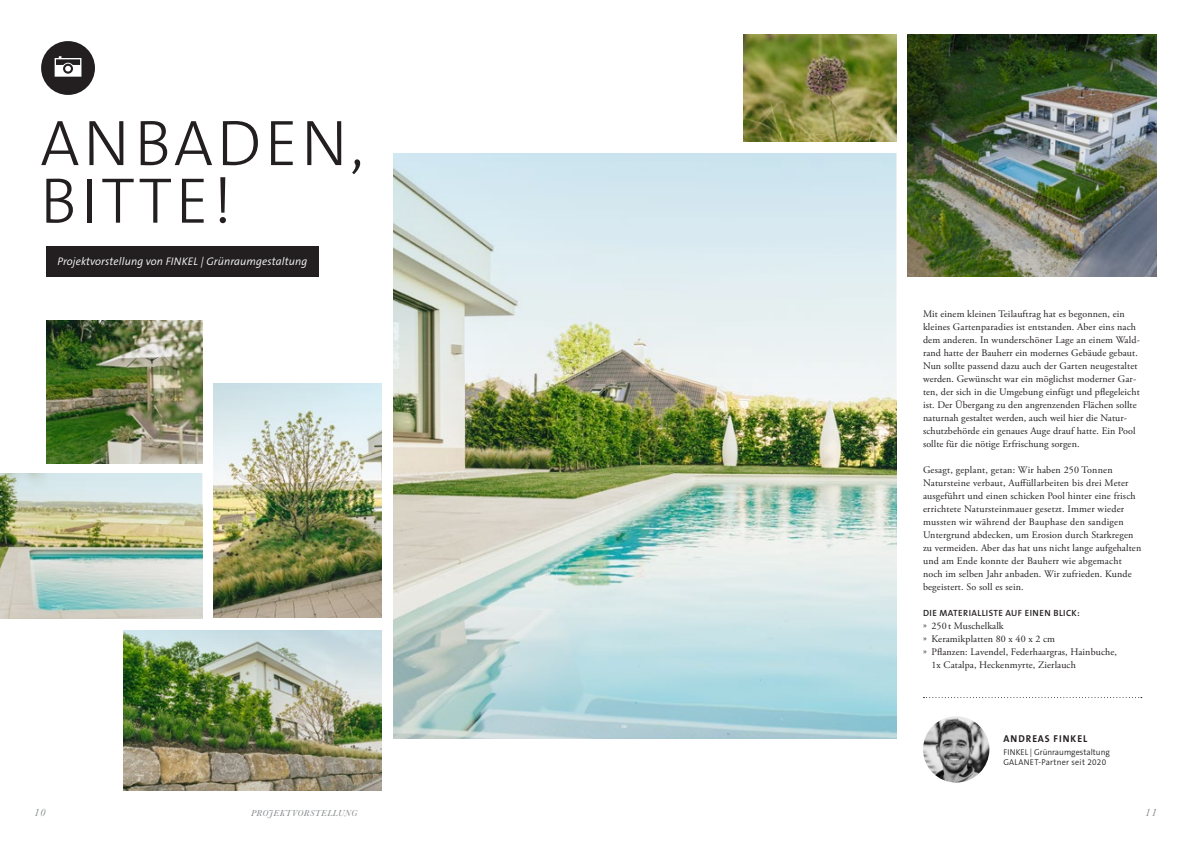
<style>
.page{position:relative;width:1191px;height:842px;background:#fff}
.page>*{position:absolute;margin:0;border:0;box-sizing:border-box;transform-origin:0 0}
._01_Headline{font:300 65px/57.6px "The Sans B W3";letter-spacing:.055em;color:#231f20}
._02_Introtext{font:italic 300 11px "The Sans B W4";letter-spacing:.01em;color:#fff}
.t1{font:italic 11px "Baskerville";color:#808285}
._03a_Fliesstext{font:10px/13px "Adobe Garamond Pro";letter-spacing:.01em;color:#231f20}
.t2{font:700 10px "The Sans B W7";letter-spacing:.095em;color:#231f20}
._03a_Fliesstext-2{font:600 9px "The Sans B W6";letter-spacing:.045em;color:#231f20}
.t3{font:italic 9px "Baskerville";letter-spacing:.06em;color:#808285}
.t4{font:300 8.5px "The Sans B W4";color:#231f20}
.t5{font:300 8.5px "The Sans B W4";letter-spacing:.03em;color:#231f20}
</style>
<div class="page">
<img style="left:393px;top:432px;width:503px;height:306px">
<svg style="left:923px;top:697px;width:218px;height:1px"></svg>
<img style="left:923px;top:716px;width:66px;height:66px;border-radius:33px">
<div style="left:41px;top:41px;width:54px;height:54px;background:#231f20;border-radius:50%"></div>
<svg style="left:55px;top:56px;width:26px;height:21px"></svg>
<img style="left:214px;top:489px;width:168px;height:128px">
<img style="left:0;top:553px;width:202px;height:66px">
<img style="left:46px;top:320px;width:156px;height:143px">
<img style="left:124px;top:710px;width:258px;height:81px">
<div style="left:46px;top:246px;width:273px;height:31px;background:#231f20"></div>
<img style="left:907px;top:34px;width:250px;height:243px">
<img style="left:743px;top:34px;width:153px;height:108px">
<img style="left:393px;top:153px;width:503px;height:279px">
<svg style="left:214px;top:383px;width:168px;height:106px"></svg>
<img style="left:0;top:473px;width:202px;height:80px">
<img style="left:124px;top:630px;width:258px;height:80px">
<p class="_01_Headline" style="left:40px;top:115px;width:325px">ANBADEN,<br>BITTE!</p>
<p class="_02_Introtext" style="left:57px;top:255px;width:251px">Projektvorstellung von FINKEL | Grünraumgestaltung</p>
<p class="t1" style="left:34px;top:805px;width:13px">10</p>
<p class="t3" style="left:251px;top:807px;width:107px">PROJEKTVORSTELLUNG</p>
<p class="_03a_Fliesstext" style="left:923px;top:307px;width:218px">Mit einem kleinen Teilauftrag hat es begonnen, ein kleines Gartenparadies ist entstanden. Aber eins nach dem anderen. In wunderschöner Lage an einem Wald&shy;rand hatte der Bauherr ein modernes Gebäude gebaut.<br>Nun sollte passend dazu auch der Garten neugestaltet werden. Gewünscht war ein möglichst moderner Gar&shy;ten, der sich in die Umgebung einfügt und pflegeleicht ist. Der Übergang zu den angrenzenden Flächen sollte naturnah gestaltet werden, auch weil hier die Natur&shy;schutzbehörde ein genaues Auge drauf hatte. Ein Pool sollte für die nötige Erfrischung sorgen.</p>
<p class="_03a_Fliesstext" style="left:923px;top:463px;width:220px">Gesagt, geplant, getan: Wir haben 250 Tonnen Natursteine verbaut, Auffüllarbeiten bis drei Meter ausgeführt und einen schicken Pool hinter eine frisch errichtete Natursteinmauer gesetzt. Immer wieder mussten wir während der Bauphase den sandigen Untergrund abdecken, um Erosion durch Starkregen zu vermeiden. Aber das hat uns nicht lange aufgehalten und am Ende konnte der Bauherr wie abgemacht noch im selben Jahr anbaden. Wir zufrieden. Kunde begeistert. So soll es sein.</p>
<p class="_03a_Fliesstext-2" style="left:923px;top:607px;width:158px">DIE MATERIALLISTE AUF EINEN BLICK:</p>
<p class="_03a_Fliesstext" style="left:923px;top:619px;width:82px">» 250 t Muschelkalk</p>
<p class="_03a_Fliesstext" style="left:923px;top:632px;width:133px">» Keramikplatten 80 x 40 x 2 cm</p>
<p class="_03a_Fliesstext" style="left:931px;top:645px;width:187px;text-indent:-8px">» Pflanzen: Lavendel, Federhaargras, Hainbuche,<br>1x Catalpa, Heckenmyrte, Zierlauch</p>
<p class="t2" style="left:1003px;top:732px;width:85px">ANDREAS FINKEL</p>
<p class="t4" style="left:1003px;top:746px;width:108px">FINKEL | Grünraumgestaltung</p>
<p class="t5" style="left:1003px;top:756px;width:104px">GALANET-Partner seit 2020</p>
<p class="t1" style="left:1145px;top:805px;width:13px">11</p>
</div>
